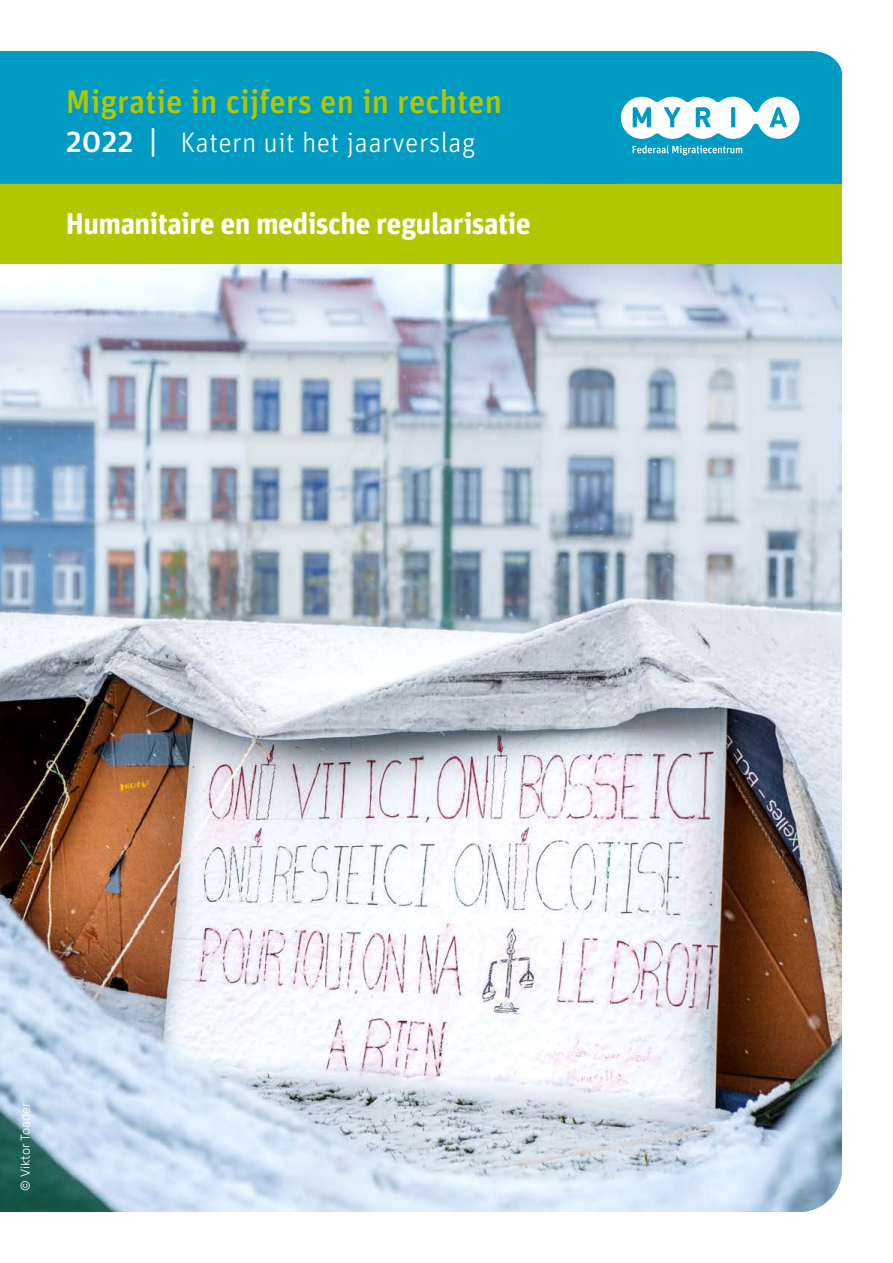
<style>
.page{position:relative;width:893px;height:1263px;background:#fff}
.page>*{position:absolute;margin:0;border:0;box-sizing:border-box;transform-origin:0 0}
.SubTitles_x_x_x{font:500 33px "Unit Rounded OT";color:#b1c800}
.t1{font:700 30px "Unit Rounded OT";letter-spacing:-.02em;color:#fff}
.SubTitles_x_x_x-2{font:300 28.5px "Unit Rounded OT";letter-spacing:.01em;color:#fff}
.t2{font:300 12.75px "Rubik";color:#fff}
.s1{font-weight:500;font-size:31.5px}
</style>
<div class="page">
<img style="left:0;top:264px;width:842px;height:948px">
<div style="left:0;top:51px;width:842px;height:133px;background:#009bc2"></div>
<div style="left:0;top:184px;width:842px;height:80px;background:#b1c800"></div>
<svg style="left:620px;top:96px;width:179px;height:43px"></svg>
<svg style="left:633px;top:145px;width:109px;height:10px"></svg>
<p class="SubTitles_x_x_x" style="left:66px;top:81px;width:438px">Migratie in cijfers en in rechten</p>
<p class="SubTitles_x_x_x-2" style="left:66px;top:126px;width:411px"><span class="s1">2022 |</span> Katern uit het jaarverslag</p>
<p class="t1" style="left:66px;top:205px;width:466px">Humanitaire en medische regularisatie</p>
<p class="t2" style="left:18px;top:1191px;width:90px;rotate:-90deg">© Viktor Toader</p>
</div>
